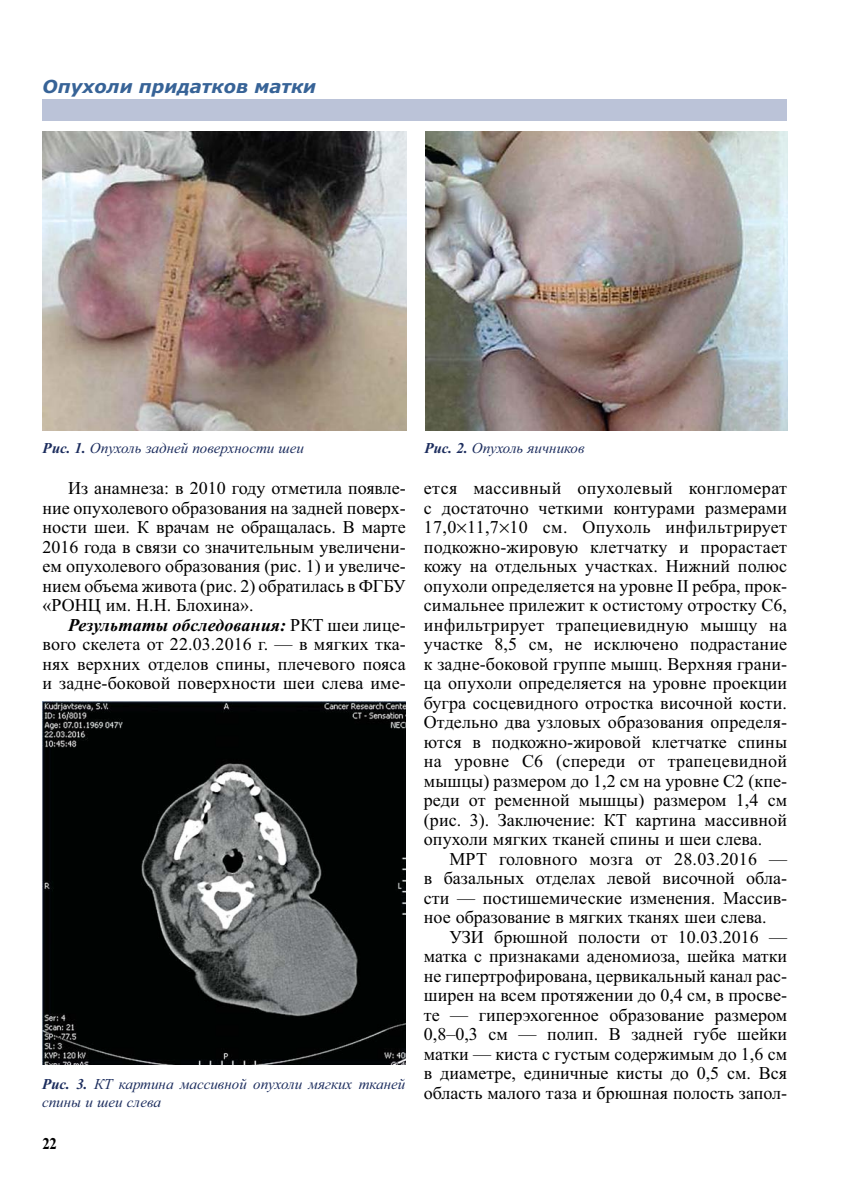
<style>
.page{position:relative;width:851px;height:1191px;background:#fff}
.page>*{position:absolute;margin:0;border:0;box-sizing:border-box;transform-origin:0 0}
.t1{font:18px/19.5px "Times New Roman";color:#000;text-align:justify}
.t2{font:italic 700 18px "Verdana";color:#376397}
.t3{font:700 16.5px "Times New Roman";color:#000;scale:.9 1}
.t4{font:italic 15px/17.2px "Times New Roman";color:#1b2c5d}
.s1{font-weight:700}
.s2{font-weight:700;font-style:italic}
</style>
<div class="page">
<div style="left:43px;top:99px;width:744px;height:21px;background:#bbc3d8"></div>
<img style="left:43px;top:702px;width:362px;height:362px">
<img style="left:43px;top:132px;width:363px;height:299px">
<img style="left:425px;top:132px;width:362px;height:299px">
<p class="t2" style="left:43px;top:80px;width:275px">Опухоли придатков матки</p>
<p class="t4" style="left:43px;top:441px;width:263px"><span class="s1">Рис. 1.</span> Опухоль задней поверхности шеи</p>
<p class="t4" style="left:424px;top:441px;width:162px"><span class="s1">Рис. 2.</span> Опухоль яичников</p>
<p class="t1" style="left:43px;top:480px;width:365px;text-indent:26px">Из анамнеза: в 2010 году отметила появле&shy;ние опухолевого образования на задней поверх&shy;ности шеи. К врачам не обращалась. В марте 2016 года в связи со значительным увеличени&shy;ем опухолевого образования (рис. 1) и увеличе&shy;нием объема живота (рис. 2) обратилась в ФГБУ «РОНЦ им. Н.Н. Блохина».</p>
<p class="t1" style="left:43px;top:616px;width:365px;text-indent:26px"><span class="s2">Результаты обследования:</span> РКТ шеи лице&shy;вого скелета от 22.03.2016 г. — в мягких тка&shy;нях верхних отделов спины, плечевого пояса и задне-боковой поверхности шеи слева име-</p>
<p class="t4" style="left:42px;top:1077px;width:364px"><span class="s1">Рис. 3.</span> КТ картина массивной опухоли мягких тканей спины и шеи слева</p>
<p class="t3" style="left:43px;top:1137px;width:18px">22</p>
<p class="t1" style="left:424px;top:480px;width:365px">ется массивный опухолевый конгломерат с достаточно четкими контурами размерами 17,0 11,7 10 см. Опухоль инфильтрирует подкожно-жировую клетчатку и прорастает кожу на отдельных участках. Нижний полюс опухоли определяется на уровне II ребра, прок&shy;симальнее прилежит к остистому отростку С6, инфильтрирует трапециевидную мышцу на участке 8,5 см, не исключено подрастание к задне-боковой группе мышц. Верхняя грани&shy;ца опухоли определяется на уровне проекции бугра сосцевидного отростка височной кости.<br>Отдельно два узловых образования определя&shy;ются в подкожно-жировой клетчатке спины на уровне С6 (спереди от трапецевидной мышцы) размером до 1,2 см на уровне С2 (кпе&shy;реди от ременной мышцы) размером 1,4 см (рис. 3). Заключение: КТ картина массивной опухоли мягких тканей спины и шеи слева.</p>
<p class="t1" style="left:424px;top:850px;width:365px;text-indent:26px">МРТ головного мозга от 28.03.2016 — в базальных отделах левой височной обла&shy;сти — постишемические изменения. Массив&shy;ное образование в мягких тканях шеи слева.</p>
<p class="t1" style="left:424px;top:928px;width:365px;text-indent:26px">УЗИ брюшной полости от 10.03.2016 — матка с признаками аденомиоза, шейка матки не гипертрофирована, цервикальный канал рас&shy;ширен на всем протяжении до 0,4 см, в просве&shy;те — гиперэхогенное образование размером 0,8–0,3 см — полип. В задней губе шейки матки — киста с густым содержимым до 1,6 см в диаметре, единичные кисты до 0,5 см. Вся область малого таза и брюшная полость запол-</p>
</div>
